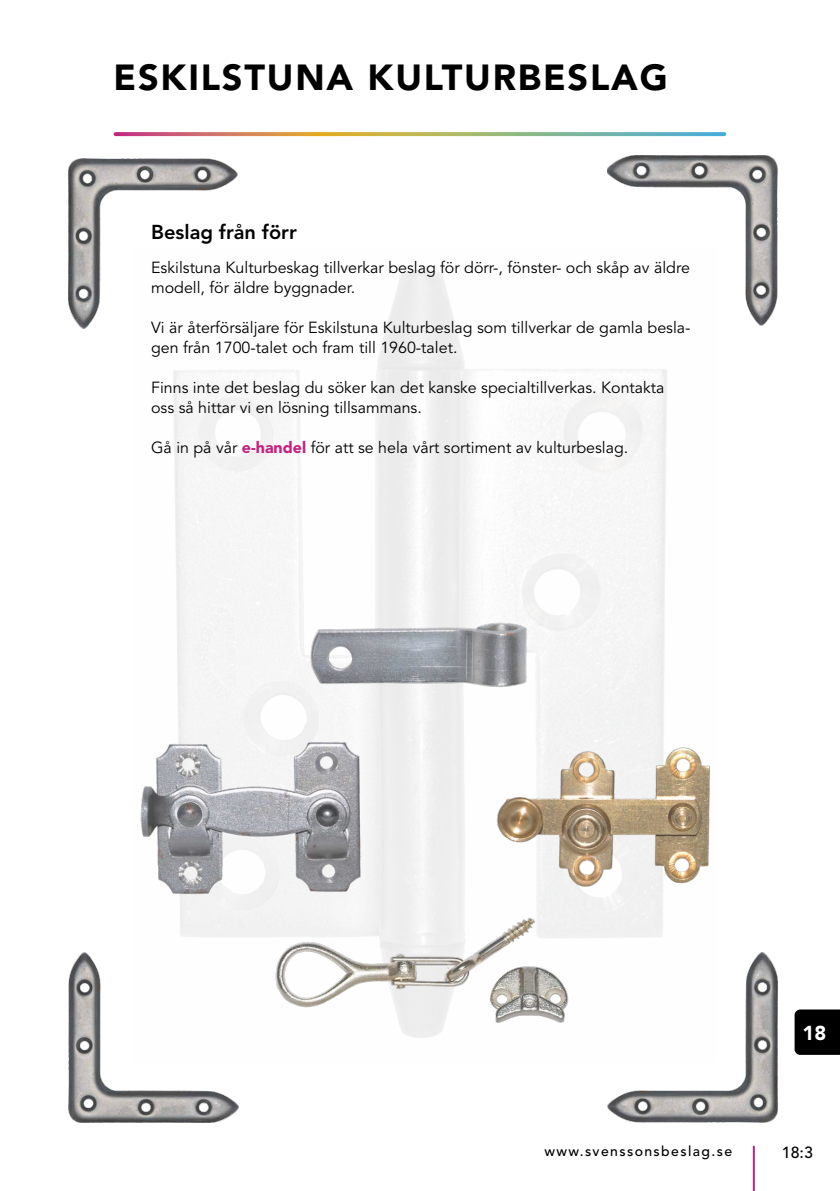
<style>
.page{position:relative;width:840px;height:1191px;background:#fff}
.page>*{position:absolute;margin:0;border:0;box-sizing:border-box;transform-origin:0 0}
.t1{font:900 36px "Avenir LT Std";letter-spacing:.05em;color:#000}
.t2{font:800 20px "Avenir LT Std";color:#000}
.t3{font:900 20px "Avenir LT Std";color:#fff}
.t4{font:16px/20px "Avenir LT Std";color:#000}
.t5{font:500 16px "Avenir LT Std";color:#000}
.t6{font:500 14px "Avenir LT Std";letter-spacing:.1em;color:#000}
.s1{font-weight:900;color:#c42180}
</style>
<div class="page">
<img style="left:68px;top:953px;width:170px;height:169px">
<img style="left:68px;top:159px;width:170px;height:170px">
<img style="left:607px;top:155px;width:170px;height:170px">
<img style="left:607px;top:952px;width:170px;height:171px">
<img style="left:496px;top:744px;width:215px;height:145px">
<img style="left:244px;top:857px;width:354px;height:181px">
<img style="left:303px;top:616px;width:233px;height:79px">
<img style="left:140px;top:737px;width:232px;height:163px">
<svg style="left:115px;top:132px;width:609px;height:4px;background:#aba07a"></svg>
<hr style="left:752px;top:1146px;width:2px;height:45px;background:#c42180">
<div style="left:794px;top:1009px;width:45px;height:45px;background:#000"></div>
<h1 class="t1" style="left:113px;top:56px;width:555px">ESKILSTUNA KULTURBESLAG</h1>
<p class="t2" style="left:151px;top:220px;width:147px">Beslag från förr</p>
<p class="t4" style="left:151px;top:258px;width:540px">Eskilstuna Kulturbeskag tillverkar beslag för dörr-, fönster- och skåp av äldre modell, för äldre byggnader.</p>
<p class="t4" style="left:151px;top:318px;width:540px">Vi är återförsäljare för Eskilstuna Kulturbeslag som tillverkar de gamla besla&shy;gen från 1700-talet och fram till 1960-talet.</p>
<p class="t4" style="left:151px;top:378px;width:514px">Finns inte det beslag du söker kan det kanske specialtillverkas. Kontakta oss så hittar vi en lösning tillsammans.</p>
<p class="t4" style="left:151px;top:438px;width:478px">Gå in på vår <span class="s1">e-handel</span> för att se hela vårt sortiment av kulturbeslag.</p>
<p class="t3" style="left:802px;top:1020px;width:25px">18</p>
<p class="t6" style="left:544px;top:1143px;width:189px">www.svenssonsbeslag.se</p>
<p class="t5" style="left:781px;top:1143px;width:33px">18:3</p>
</div>
